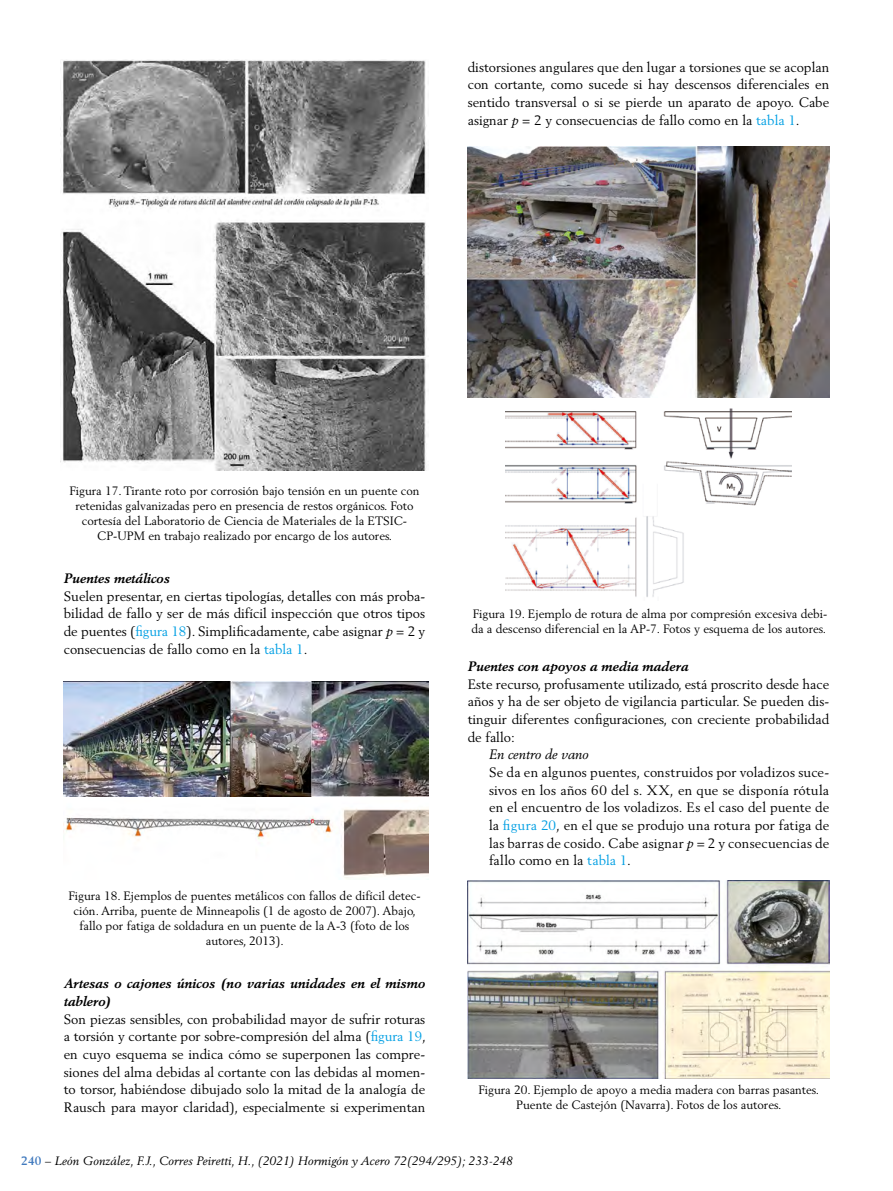
<style>
.page{position:relative;width:893px;height:1191px;background:#fff}
.page>*{position:absolute;margin:0;border:0;box-sizing:border-box;transform-origin:0 0}
.t1{font:13.5px/17.7px "Berling LT Std";color:#000;text-align:justify}
.t2{font:italic 700 13.5px/17.7px "Berling LT Std";color:#000}
.t3{font:italic 13.5px "Berling LT Std";color:#000}
.t4{font:12px/15px "Berling LT Std";color:#000;text-align:center}
.t5{font:italic 12px "Berling LT Std";letter-spacing:.01em;color:#000}
.s1{font-style:italic}
.s2{color:#009fe3}
.s3{font-weight:700;font-style:normal;color:#417abe}
.s4{font-style:normal}
</style>
<div class="page">
<img style="left:60px;top:60px;width:367px;height:410px">
<img style="left:64px;top:681px;width:365px;height:115px">
<img style="left:65px;top:809px;width:364px;height:70px">
<img style="left:468px;top:147px;width:361px;height:251px">
<img style="left:468px;top:880px;width:361px;height:198px">
<img style="left:505px;top:408px;width:287px;height:189px">
<p class="t1" style="left:468px;top:58px;width:363px">distorsiones angulares que den lugar a torsiones que se acoplan con cortante, como sucede si hay descensos diferenciales en sentido transversal o si se pierde un aparato de apoyo. Cabe asignar <span class="s1">p</span> = 2 y consecuencias de fallo como en la <span class="s2">tabla 1</span>.</p>
<p class="t4" style="left:70px;top:483px;width:351px">Figura 17. Tirante roto por corrosión bajo tensión en un puente con retenidas galvanizadas pero en presencia de restos orgánicos. Foto cortesía del Laboratorio de Ciencia de Materiales de la ETSIC-CP-UPM en trabajo realizado por encargo de los autores.</p>
<p class="t2" style="left:64px;top:569px;width:107px">Puentes metálicos</p>
<p class="t1" style="left:64px;top:587px;width:363px">Suelen presentar, en ciertas tipologías, detalles con más proba&shy;bilidad de fallo y ser de más difícil inspección que otros tipos de puentes (<span class="s2">figura 18</span>). Simplificadamente, cabe asignar <span class="s1">p</span> = 2 y consecuencias de fallo como en la <span class="s2">tabla 1</span>.</p>
<p class="t4" style="left:68px;top:888px;width:354px">Figura 18. Ejemplos de puentes metálicos con fallos de difícil detec&shy;ción. Arriba, puente de Minneapolis (1 de agosto de 2007). Abajo, fallo por fatiga de soldadura en un puente de la A-3 (foto de los autores, 2013).</p>
<p class="t2" style="left:64px;top:974px;width:363px">Artesas o cajones únicos (no varias unidades en el mismo tablero)</p>
<p class="t1" style="left:64px;top:1010px;width:364px">Son piezas sensibles, con probabilidad mayor de sufrir roturas a torsión y cortante por sobre-compresión del alma (<span class="s2">figura 19</span>, en cuyo esquema se indica cómo se superponen las compre&shy;siones del alma debidas al cortante con las debidas al momen&shy;to torsor, habiéndose dibujado solo la mitad de la analogía de Rausch para mayor claridad), especialmente si experimentan</p>
<p class="t4" style="left:471px;top:606px;width:358px;text-align:left">Figura 19. Ejemplo de rotura de alma por compresión excesiva debi&shy;da a descenso diferencial en la AP-7. Fotos y esquema de los autores.</p>
<p class="t2" style="left:468px;top:657px;width:222px">Puentes con apoyos a media madera</p>
<p class="t1" style="left:468px;top:675px;width:363px">Este recurso, profusamente utilizado, está proscrito desde hace años y ha de ser objeto de vigilancia particular. Se pueden dis&shy;tinguir diferentes configuraciones, con creciente probabilidad de fallo:</p>
<p class="t3" style="left:489px;top:746px;width:101px">En centro de vano</p>
<p class="t1" style="left:489px;top:763px;width:342px">Se da en algunos puentes, construidos por voladizos suce&shy;sivos en los años 60 del s. XX, en que se disponía rótula en el encuentro de los voladizos. Es el caso del puente de la <span class="s2">figura 20</span>, en el que se produjo una rotura por fatiga de las barras de cosido. Cabe asignar <span class="s1">p</span> = 2 y consecuencias de fallo como en la <span class="s2">tabla 1</span>.</p>
<p class="t4" style="left:478px;top:1082px;width:342px">Figura 20. Ejemplo de apoyo a media madera con barras pasantes.<br>Puente de Castejón (Navarra). Fotos de los autores.</p>
<p class="t5" style="left:21px;top:1153px;width:493px"><span class="s3">240</span> <span class="s4">–</span> León González, F.J., Corres Peiretti, H., (2021) Hormigón y Acero 72(294/295); 233-248</p>
</div>
